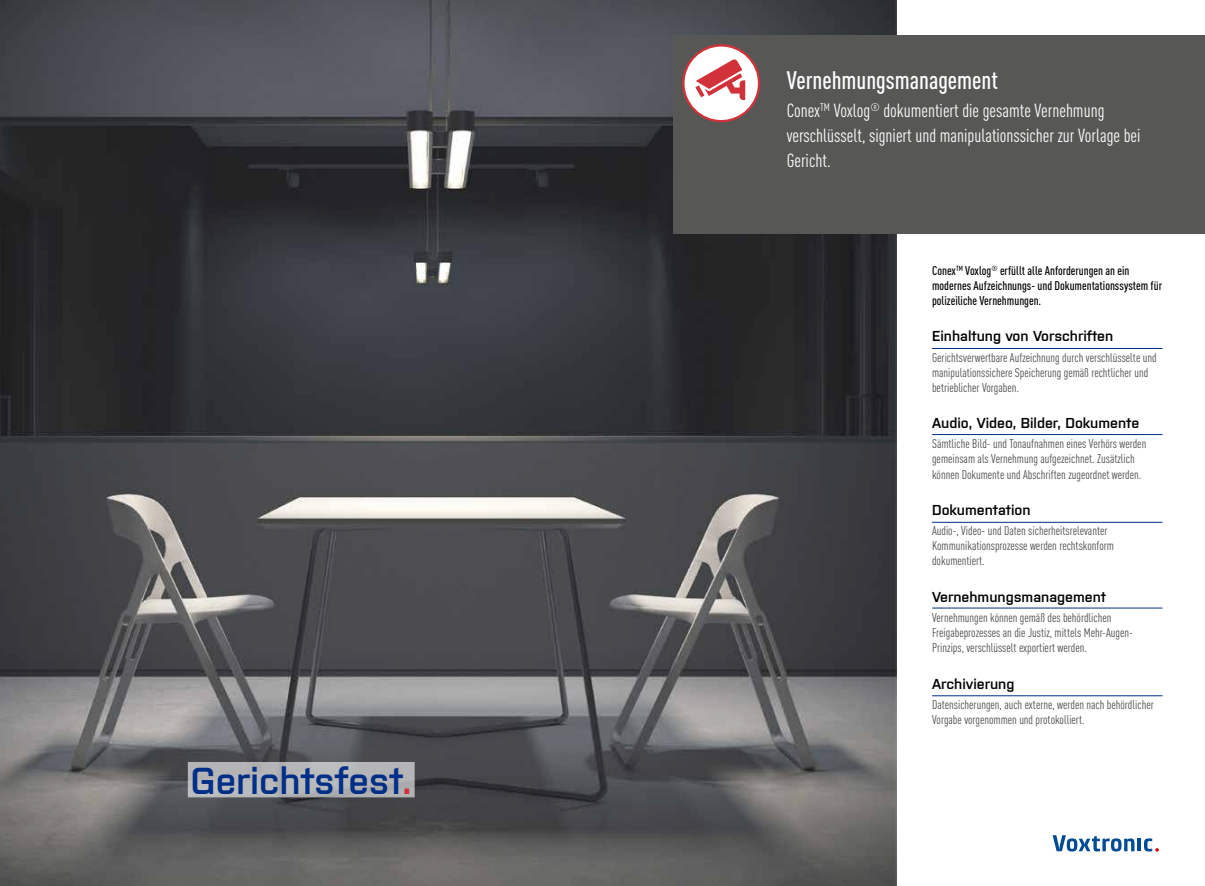
<style>
.page{position:relative;width:1205px;height:886px;background:#fff}
.page>*{position:absolute;margin:0;border:0;box-sizing:border-box;transform-origin:0 0}
.t1{font:600 37.5px "Purista";color:#002f87}
.t2{font:500 condensed 25px "DIN Pro";color:#fff}
.t3{font:condensed 18.75px/25px "DIN Pro";color:#fff}
.t4{font:600 14.38px "Purista";color:#000}
.t5{font:condensed 12.5px/15px "DIN Pro";color:#4a4a49}
.t6{font:500 condensed 12.5px/15px "DIN Pro";color:#000}
.s1{color:#cf3339}
</style>
<div class="page">
<img style="left:0;top:0;width:896px;height:886px">
<div style="left:673px;top:35px;width:532px;height:199px;background:#575756"></div>
<svg style="left:682px;top:44px;width:78px;height:78px"></svg>
<div style="left:188px;top:762px;width:227px;height:35px;background:#b5b5b7"></div>
<svg style="left:1052px;top:835px;width:82px;height:16px"></svg>
<hr style="left:1137px;top:839px;width:4px;height:12px;background:#004b93">
<svg style="left:1144px;top:838px;width:15px;height:14px"></svg>
<hr style="left:932px;top:348px;width:230px;height:1px;background:#002f87">
<hr style="left:932px;top:434px;width:230px;height:1px;background:#002f87">
<hr style="left:932px;top:522px;width:230px;height:1px;background:#002f87">
<hr style="left:932px;top:608px;width:230px;height:1px;background:#002f87">
<hr style="left:932px;top:695px;width:230px;height:1px;background:#002f87">
<h1 class="t1" style="left:191px;top:753px;width:223px">Gerichtsfest<span class="s1">.</span></h1>
<h2 class="t2" style="left:787px;top:61px;width:213px">Vernehmungsmanagement</h2>
<h3 class="t3" style="left:787px;top:97px;width:355px">Conex<sup>TM</sup> Voxlog<sup>®</sup> dokumentiert die gesamte Vernehmung verschlüsselt, signiert und manipulationssicher zur Vorlage bei<br>Gericht.</h3>
<p class="t6" style="left:932px;top:262px;width:231px">Conex<sup>TM</sup> Voxlog<sup>®</sup> erfüllt alle Anforderungen an ein modernes Aufzeichnungs- und Dokumentationssystem für polizeiliche Vernehmungen.</p>
<p class="t4" style="left:932px;top:326px;width:183px">Einhaltung von Vorschriften</p>
<p class="t5" style="left:932px;top:349px;width:226px">Gerichtsverwertbare Aufzeichnung durch verschlüsselte und manipulationssichere Speicherung gemäß rechtlicher und betrieblicher Vorgaben.</p>
<p class="t4" style="left:932px;top:413px;width:209px">Audio, Video, Bilder, Dokumente</p>
<p class="t5" style="left:932px;top:436px;width:216px">Sämtliche Bild- und Tonaufnahmen eines Verhörs werden gemeinsam als Vernehmung aufgezeichnet. Zusätzlich können Dokumente und Abschriften zugeordnet werden.</p>
<p class="t4" style="left:932px;top:499px;width:100px">Dokumentation</p>
<p class="t5" style="left:932px;top:522px;width:183px">Audio-, Video- und Daten sicherheitsrelevanter<br>Kommunikationsprozesse werden rechtskonform dokumentiert.</p>
<p class="t4" style="left:932px;top:586px;width:176px">Vernehmungsmanagement</p>
<p class="t5" style="left:932px;top:609px;width:202px">Vernehmungen können gemäß des behördlichen<br>Freigabeprozesses an die Justiz, mittels Mehr-Augen-<br>Prinzips, verschlüsselt exportiert werden.</p>
<p class="t4" style="left:932px;top:673px;width:84px">Archivierung</p>
<p class="t5" style="left:932px;top:696px;width:223px">Datensicherungen, auch externe, werden nach behördlicher<br>Vorgabe vorgenommen und protokolliert.</p>
</div>
